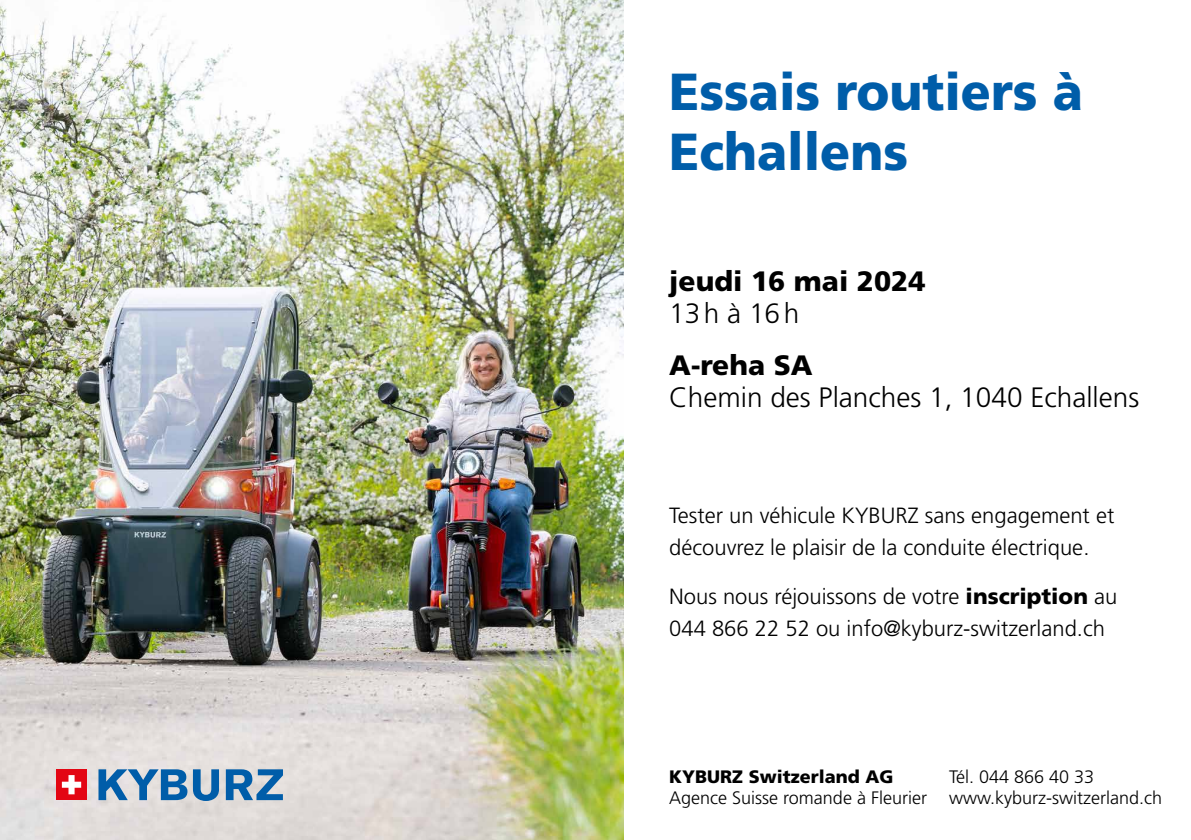
<style>
.page{position:relative;width:1191px;height:840px;background:#fff}
.page>*{position:absolute;margin:0;border:0;box-sizing:border-box;transform-origin:0 0}
.t1{font:900 52px/60px "Frutiger LT Pro";color:#005da9;scale:.95 1}
.t2{font:300 28px "Frutiger LT Pro";color:#000}
.t3{font:900 28px "Frutiger LT Pro";color:#000}
.t4{font:300 22px/32px "Frutiger LT Pro";color:#000}
.t5{font:300 18px/21.6px "Frutiger LT Pro";color:#000}
.t6{font:900 18px "Frutiger LT Pro";color:#000}
.s1{font-weight:900}
</style>
<div class="page">
<img style="left:0;top:0;width:624px;height:839px">
<svg style="left:98px;top:768px;width:89px;height:31px;background:#6c9ac2"></svg>
<svg style="left:193px;top:768px;width:26px;height:32px"></svg>
<svg style="left:226px;top:768px;width:57px;height:31px;background:#6093bd"></svg>
<div style="left:56px;top:768px;width:31px;height:31px;background:#e30613"></div>
<svg style="left:62px;top:775px;width:19px;height:18px"></svg>
<h1 class="t1" style="left:669px;top:62px;width:437px">Essais routiers à<br>Echallens</h1>
<p class="t3" style="left:669px;top:264px;width:258px">jeudi 16 mai 2024</p>
<p class="t2" style="left:669px;top:296px;width:131px">13h à 16h</p>
<p class="t3" style="left:669px;top:348px;width:145px">A-reha SA</p>
<p class="t2" style="left:669px;top:380px;width:471px">Chemin des Planches 1, 1040 Echallens</p>
<p class="t4" style="left:669px;top:499px;width:446px">Tester un véhicule KYBURZ sans engagement et découvrez le plaisir de la conduite électrique.</p>
<p class="t4" style="left:669px;top:580px;width:449px">Nous nous réjouissons de votre <span class="s1">inscription</span> au<br>044 866 22 52 ou info@kyburz-switzerland.ch</p>
<p class="t6" style="left:669px;top:765px;width:226px">KYBURZ Switzerland AG</p>
<p class="t5" style="left:669px;top:787px;width:259px">Agence Suisse romande à Fleurier</p>
<p class="t5" style="left:949px;top:765px;width:215px">Tél. 044 866 40 33 www.kyburz-switzerland.ch</p>
</div>
